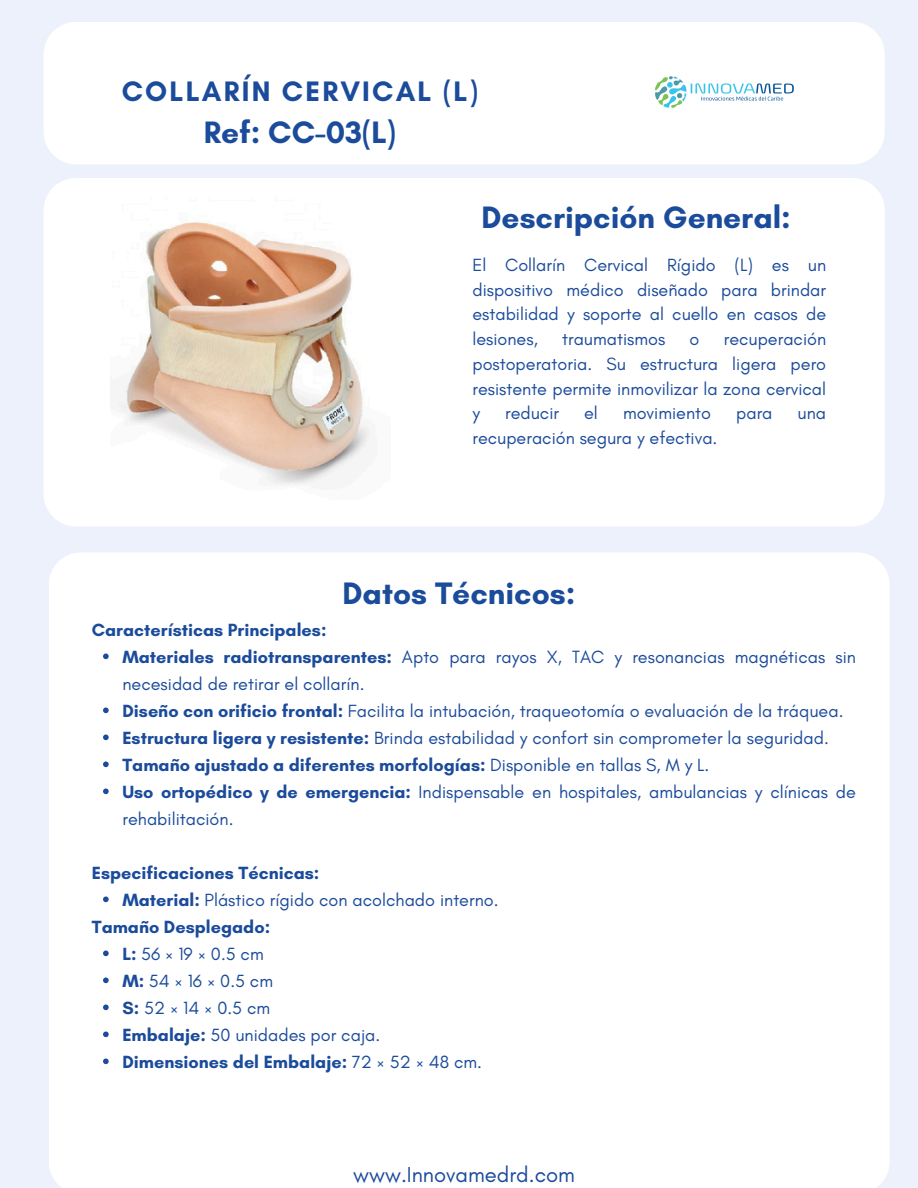
<style>
.page{position:relative;width:918px;height:1188px;background:#edf1fb}
.page>*{position:absolute;margin:0;border:0;box-sizing:border-box;transform-origin:0 0}
.t1{font:700 31.65px "Glacial Indifference";color:#1b4b9b}
.t2{font:700 31.5px "Glacial Indifference";color:#1b4b9b}
.t3{font:700 28.65px "Glacial Indifference";letter-spacing:.075em;color:#1b4b9b}
.t4{font:22.05px "Glacial Indifference";color:#1b4b9b}
.t5{font:18px/24.8px "Glacial Indifference";color:#1b4b9b}
.t6{font:700 18px "Glacial Indifference";color:#1b4b9b}
.s1{font-weight:700}
.s2{font-weight:400}
</style>
<div class="page">
<div style="left:44px;top:22px;width:841px;height:142px;background:#fff"></div>
<div style="left:49px;top:553px;width:841px;height:635px;background:#fff"></div>
<div style="left:44px;top:178px;width:841px;height:348px;background:#fff"></div>
<img style="left:648px;top:51px;width:151px;height:82px">
<img style="left:110px;top:197px;width:280px;height:310px">
<svg style="left:103px;top:654px;width:6px;height:5px"></svg>
<svg style="left:103px;top:708px;width:6px;height:5px"></svg>
<svg style="left:103px;top:735px;width:6px;height:5px"></svg>
<svg style="left:103px;top:762px;width:6px;height:5px"></svg>
<svg style="left:103px;top:789px;width:6px;height:5px"></svg>
<svg style="left:103px;top:897px;width:6px;height:5px"></svg>
<svg style="left:103px;top:951px;width:6px;height:5px"></svg>
<svg style="left:103px;top:978px;width:6px;height:5px"></svg>
<svg style="left:103px;top:1005px;width:6px;height:5px"></svg>
<svg style="left:103px;top:1032px;width:6px;height:5px"></svg>
<svg style="left:103px;top:1059px;width:6px;height:5px"></svg>
<p class="t3" style="left:122px;top:74px;width:358px">COLLARÍN CERVICAL (L)</p>
<p class="t2" style="left:204px;top:113px;width:193px">Ref: CC-03(L)</p>
<h4 class="t2" style="left:482px;top:198px;width:311px">Descripción General:</h4>
<p class="t5" style="left:472px;top:252px;width:355px;text-align:justify">El Collarín Cervical Rígido (L) es un dispositivo médico diseñado para brindar estabilidad y soporte al cuello en casos de lesiones,</p>
<p class="t5" style="left:472px;top:326px;width:355px;text-align:justify;text-indent:251px">recuperación postoperatoria. Su estructura ligera pero resistente permite inmovilizar la zona cervical y</p>
<p class="t5" style="left:562px;top:326px;width:105px">traumatismos</p>
<p class="t5" style="left:690px;top:326px;width:11px">o</p>
<p class="t5" style="left:505px;top:401px;width:55px">reducir</p>
<p class="t5" style="left:584px;top:401px;width:15px">el</p>
<p class="t5" style="left:623px;top:401px;width:90px">movimiento</p>
<p class="t5" style="left:736px;top:401px;width:38px">para</p>
<p class="t5" style="left:798px;top:401px;width:30px">una</p>
<p class="t5" style="left:472px;top:425px;width:246px">recuperación segura y efectiva.</p>
<p class="t1" style="left:342px;top:573px;width:234px">Datos Técnicos:</p>
<h2 class="t6" style="left:92px;top:618px;width:236px">Características Principales:</h2>
<p class="t5" style="left:122px;top:643px;width:735px;line-height:27px"><span class="s1">Materiales radiotransparentes:</span> Apto para rayos X, TAC y resonancias magnéticas sin necesidad de retirar el collarín.</p>
<p class="t5" style="left:122px;top:698px;width:723px"><span class="s1">Diseño con orificio frontal:</span> Facilita la intubación, traqueotomía o evaluación de la tráquea.</p>
<h2 class="t5" style="left:122px;top:725px;width:708px"><span class="s1">Estructura ligera y resistente:</span> Brinda estabilidad y confort sin comprometer la seguridad.</h2>
<p class="t6" style="left:122px;top:753px;width:589px">Tamaño ajustado a diferentes morfologías: <span class="s2">Disponible en tallas S, M y L.</span></p>
<h2 class="t5" style="left:122px;top:778px;width:735px;line-height:27px"><span class="s1">Uso ortopédico y de emergencia:</span> Indispensable en hospitales, ambulancias y clínicas de rehabilitación.</h2>
<h4 class="t6" style="left:92px;top:861px;width:229px">Especificaciones Técnicas:</h4>
<p class="t5" style="left:122px;top:887px;width:378px"><span class="s1">Material:</span> Plástico rígido con acolchado interno.</p>
<p class="t6" style="left:92px;top:915px;width:180px">Tamaño Desplegado:</p>
<p class="t5" style="left:122px;top:941px;width:143px"><span class="s1">L:</span> 56 × 19 × 0.5 cm</p>
<p class="t5" style="left:122px;top:968px;width:152px"><span class="s1">M:</span> 54 × 16 × 0.5 cm</p>
<p class="t5" style="left:122px;top:995px;width:149px"><span class="s1">S:</span> 52 × 14 × 0.5 cm</p>
<h4 class="t5" style="left:122px;top:1022px;width:259px"><span class="s1">Embalaje:</span> 50 unidades por caja.</h4>
<p class="t6" style="left:122px;top:1050px;width:361px">Dimensiones del Embalaje: <span class="s2">72 × 52 × 48 cm.</span></p>
<p class="t4" style="left:353px;top:1161px;width:223px">www.Innovamedrd.com</p>
</div>
